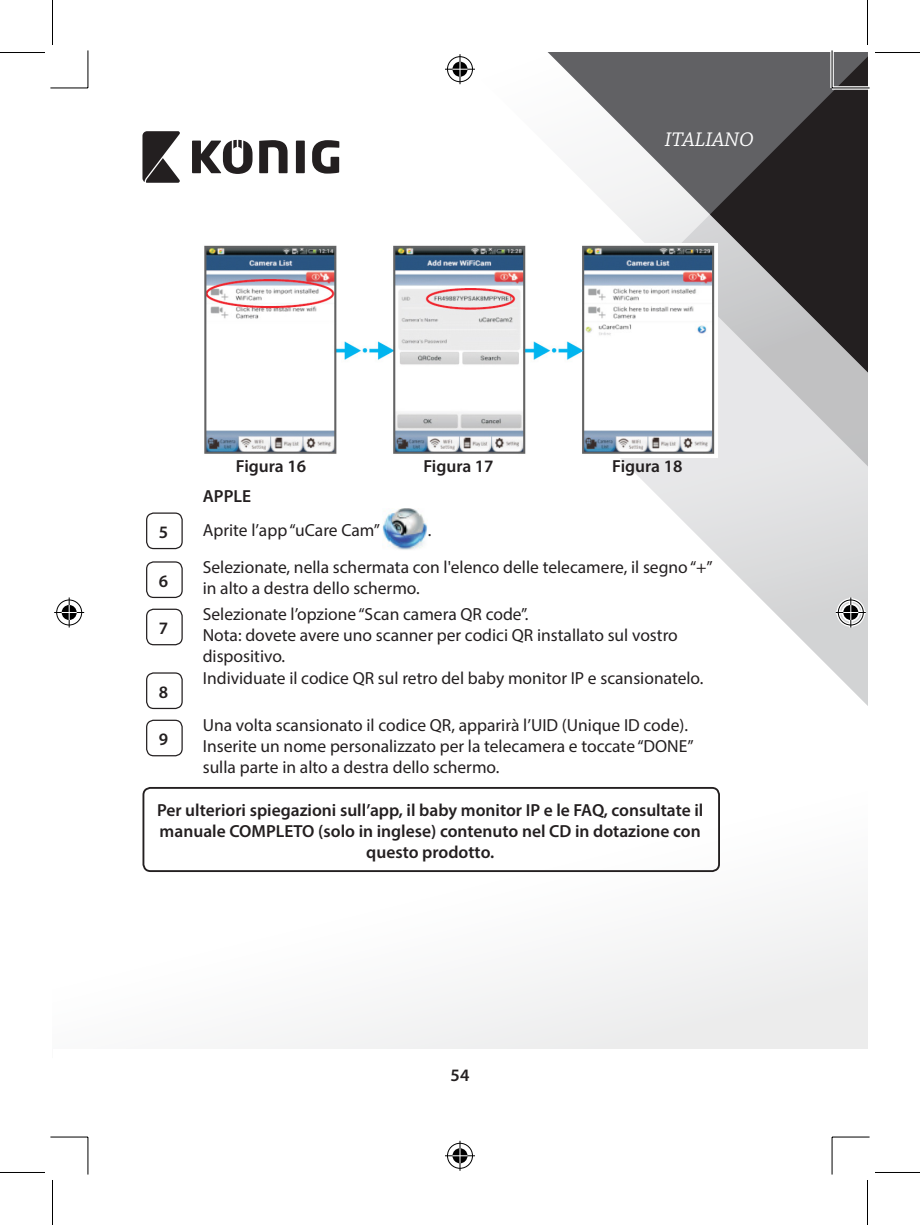
<style>
.page{position:relative;width:920px;height:1225px;background:#fff}
.page>*{position:absolute;margin:0;border:0;box-sizing:border-box;transform-origin:0 0}
.t1{font:italic 20.75px "Chaparral Pro";letter-spacing:.005em;color:#fff}
.t2{font:17.5px/21px "Myriad Pro";color:#231f20}
.t3{font:600 17.5px/21px "Myriad Pro";color:#231f20;text-align:center}
</style>
<div class="page">
<svg style="left:717px;top:555px;width:150px;height:150px"></svg>
<svg style="left:468px;top:60px;width:399px;height:495px"></svg>
<svg style="left:486px;top:52px;width:224px;height:455px"></svg>
<svg style="left:710px;top:52px;width:157px;height:458px;background:#828082"></svg>
<svg style="left:145px;top:721px;width:722px;height:328px"></svg>
<svg style="left:142px;top:131px;width:38px;height:52px"></svg>
<div style="left:296px;top:141px;width:9px;height:32px;background:#231f20"></div>
<svg style="left:259px;top:140px;width:29px;height:33px"></svg>
<svg style="left:312px;top:140px;width:27px;height:34px"></svg>
<svg style="left:192px;top:140px;width:61px;height:34px"></svg>
<img style="left:204px;top:243px;width:514px;height:214px">
<div style="left:146px;top:512px;width:37px;height:37px;border:1px solid #231f20;border-radius:7px"></div>
<img style="left:382px;top:509px;width:46px;height:41px">
<div style="left:146px;top:561px;width:37px;height:37px;border:1px solid #231f20;border-radius:7px"></div>
<div style="left:146px;top:608px;width:37px;height:37px;border:1px solid #231f20;border-radius:7px"></div>
<div style="left:146px;top:672px;width:37px;height:37px;border:1px solid #231f20;border-radius:7px"></div>
<div style="left:146px;top:719px;width:37px;height:37px;border:1px solid #231f20;border-radius:7px"></div>
<div style="left:142px;top:787px;width:578px;height:85px;border:2px solid #231f20;border-radius:7px"></div>
<svg style="left:50px;top:87px;width:36px;height:1px"></svg>
<svg style="left:832px;top:86px;width:38px;height:4px"></svg>
<svg style="left:50px;top:1137px;width:36px;height:1px"></svg>
<svg style="left:834px;top:1137px;width:36px;height:1px"></svg>
<svg style="left:86px;top:50px;width:2px;height:38px"></svg>
<svg style="left:86px;top:1137px;width:2px;height:37px"></svg>
<svg style="left:830px;top:50px;width:4px;height:38px"></svg>
<svg style="left:831px;top:1137px;width:3px;height:37px"></svg>
<hr style="left:50px;top:88px;width:38px;height:1px;background:#000">
<hr style="left:832px;top:88px;width:38px;height:1px;background:#000">
<hr style="left:50px;top:1136px;width:38px;height:1px;background:#000">
<hr style="left:832px;top:1136px;width:38px;height:1px;background:#000">
<hr style="left:88px;top:50px;width:1px;height:38px;background:#000">
<hr style="left:88px;top:1137px;width:1px;height:37px;background:#000">
<hr style="left:832px;top:50px;width:1px;height:38px;background:#000">
<hr style="left:832px;top:1137px;width:1px;height:37px;background:#000">
<hr style="left:0;top:52px;width:45px;height:1px;background:#000">
<hr style="left:875px;top:52px;width:45px;height:1px;background:#000">
<hr style="left:0;top:1172px;width:45px;height:1px;background:#000">
<hr style="left:875px;top:1172px;width:45px;height:1px;background:#000">
<hr style="left:52px;top:0;width:1px;height:45px;background:#000">
<hr style="left:52px;top:1180px;width:1px;height:45px;background:#000">
<hr style="left:867px;top:0;width:1px;height:45px;background:#000">
<hr style="left:867px;top:1180px;width:1px;height:45px;background:#000">
<div style="left:446px;top:55px;width:28px;height:28px;border:4px solid #fff;border-radius:50%"></div>
<svg style="left:445px;top:67px;width:30px;height:4px"></svg>
<svg style="left:458px;top:54px;width:4px;height:30px"></svg>
<div style="left:451px;top:60px;width:18px;height:18px;border:4px solid #fff;border-radius:50%"></div>
<div style="left:447px;top:56px;width:26px;height:26px;border:1px solid #000;border-radius:50%"></div>
<hr style="left:445px;top:69px;width:30px;height:1px;background:#000">
<hr style="left:460px;top:54px;width:1px;height:30px;background:#000">
<svg style="left:452px;top:62px;width:15px;height:15px"></svg>
<div style="left:446px;top:1141px;width:28px;height:29px;border:4px solid #fff;border-radius:50%"></div>
<hr style="left:445px;top:1154px;width:30px;height:3px;background:#fff">
<svg style="left:458px;top:1141px;width:4px;height:30px"></svg>
<div style="left:451px;top:1146px;width:18px;height:19px;border:4px solid #fff;border-radius:50%"></div>
<div style="left:447px;top:1143px;width:26px;height:25px;border:1px solid #000;border-radius:50%"></div>
<hr style="left:445px;top:1155px;width:30px;height:1px;background:#000">
<hr style="left:460px;top:1141px;width:1px;height:30px;background:#000">
<svg style="left:452px;top:1148px;width:15px;height:15px"></svg>
<div style="left:55px;top:598px;width:28px;height:29px;border:4px solid #fff;border-radius:50%"></div>
<hr style="left:54px;top:611px;width:30px;height:3px;background:#fff">
<svg style="left:67px;top:597px;width:4px;height:30px"></svg>
<div style="left:60px;top:603px;width:18px;height:19px;border:4px solid #fff;border-radius:50%"></div>
<div style="left:56px;top:599px;width:26px;height:26px;border:1px solid #000;border-radius:50%"></div>
<hr style="left:54px;top:612px;width:30px;height:1px;background:#000">
<hr style="left:69px;top:597px;width:1px;height:30px;background:#000">
<svg style="left:62px;top:605px;width:15px;height:15px"></svg>
<div style="left:837px;top:598px;width:28px;height:29px;border:4px solid #fff;border-radius:50%"></div>
<hr style="left:836px;top:611px;width:30px;height:3px;background:#fff">
<svg style="left:849px;top:597px;width:4px;height:30px"></svg>
<div style="left:842px;top:603px;width:18px;height:19px;border:4px solid #fff;border-radius:50%"></div>
<div style="left:838px;top:599px;width:26px;height:26px;border:1px solid #000;border-radius:50%"></div>
<hr style="left:836px;top:612px;width:30px;height:1px;background:#000">
<hr style="left:850px;top:597px;width:1px;height:30px;background:#000">
<svg style="left:843px;top:605px;width:15px;height:15px"></svg>
<p class="t1" style="left:665px;top:128px;width:91px">ITALIANO</p>
<p class="t3" style="left:236px;top:456px;width:72px">Figura 16</p>
<p class="t3" style="left:423px;top:456px;width:72px">Figura 17</p>
<p class="t3" style="left:612px;top:456px;width:72px">Figura 18</p>
<p class="t3" style="left:203px;top:485px;width:50px">APPLE</p>
<p class="t3" style="left:159px;top:521px;width:11px">5</p>
<p class="t2" style="left:203px;top:519px;width:179px">Aprite l’app “uCare Cam”</p>
<p class="t2" style="left:428px;top:519px;width:5px">.</p>
<p class="t3" style="left:159px;top:570px;width:11px">6</p>
<p class="t2" style="left:203px;top:556px;width:512px">Selezionate, nella schermata con l'elenco delle telecamere, il segno “+” in alto a destra dello schermo.</p>
<p class="t3" style="left:159px;top:617px;width:11px">7</p>
<p class="t3" style="left:159px;top:681px;width:11px">8</p>
<p class="t2" style="left:203px;top:603px;width:477px">Selezionate l’opzione “Scan camera QR code”.<br>Nota: dovete avere uno scanner per codici QR installato sul vostro dispositivo.</p>
<p class="t2" style="left:203px;top:667px;width:502px">Individuate il codice QR sul retro del baby monitor IP e scansionatelo.</p>
<p class="t2" style="left:203px;top:714px;width:492px">Una volta scansionato il codice QR, apparirà l’UID (Unique ID code).<br>Inserite un nome personalizzato per la telecamera e toccate “DONE” sulla parte in alto a destra dello schermo.</p>
<p class="t3" style="left:157px;top:799px;width:548px">Per ulteriori spiegazioni sull’app, il baby monitor IP e le FAQ, consultate il manuale COMPLETO (solo in inglese) contenuto nel CD in dotazione con questo prodotto.</p>
<p class="t3" style="left:159px;top:728px;width:11px">9</p>
<p class="t3" style="left:451px;top:1064px;width:20px">54</p>
</div>
